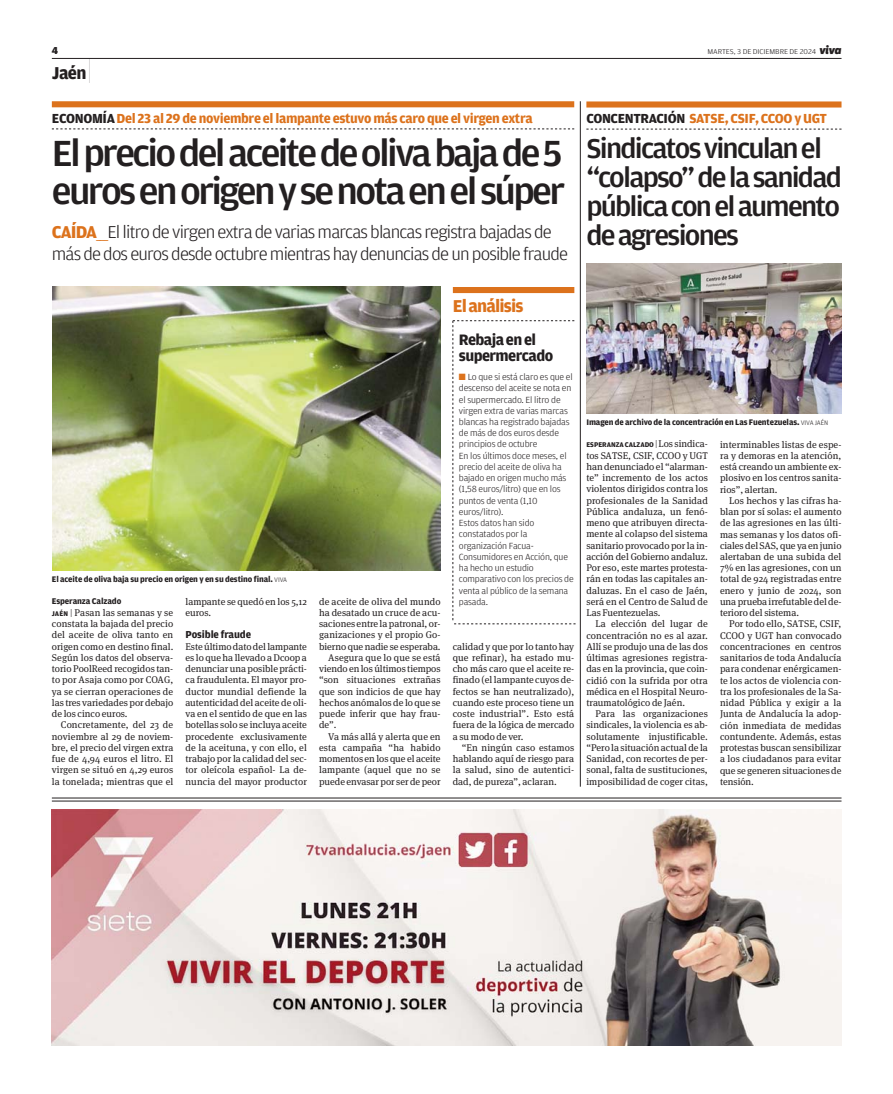
<style>
.page{position:relative;width:893px;height:1094px;background:#fff}
.page>*{position:absolute;margin:0;border:0;box-sizing:border-box;transform-origin:0 0}
.t1{font:500 38.55px/38.5px "Amplitude";letter-spacing:-.065em;color:#231f20;scale:1.05 1}
.t2{font:500 28.95px/29px "Amplitude";letter-spacing:-.06em;color:#231f20;scale:1.05 1}
.t3{font:300 18.15px/22.2px "Amplitude";letter-spacing:-.045em;color:#231f20;scale:1.05 1}
.t4{font:700 18.15px "Amplitude";letter-spacing:-.05em;color:#dc721c}
.t5{font:700 18.15px "Amplitude";color:#231f20}
.t6{font:700 16.05px/16px "Amplitude";letter-spacing:-.035em;color:#231f20}
.t7{font:700 13.95px "Amplitude";letter-spacing:-.025em;color:#dc721c}
.t8{font:700 10.65px "Amplitude";letter-spacing:-.015em;color:#231f20}
.t9{font:900 10.65px "Amplitude";color:#231f20}
.t10{font:9.75px/11.2px "Meta Serif OT";color:#231f20;text-align:justify}
.t11{font:300 9.45px/11.2px "Amplitude";letter-spacing:-.015em;color:#231f20;scale:1.05 1}
.t12{font:700 8.85px "Amplitude";letter-spacing:-.01em;color:#231f20}
.t13{font:700 8.55px "Amplitude";letter-spacing:-.015em;color:#231f20}
.t14{font:300 7.5px "Amplitude";letter-spacing:-.01em;color:#231f20;scale:1.1 1}
.t15{font:700 7.35px "Amplitude";letter-spacing:-.005em;color:#231f20}
.s1{font-family:"Apex New";font-weight:800;font-style:italic;font-size:11.85px}
.s2{font-family:"Apex New";font-weight:100;font-size:24.6px}
.s3{color:#231f20}
.s4{font-weight:700;color:#dc721c}
.s5{color:#dc721c}
.s6{font-weight:300;font-size:6.9px}
.s7{font-family:"Amplitude";font-weight:700;font-size:7.35px}
.s8{font-family:"Amplitude";font-weight:300}
.s9{font-weight:300;font-size:9.75px}
.s10{font-family:"Meta Serif OT";font-weight:400;font-size:9.75px}
</style>
<div class="page">
<hr style="left:52px;top:58px;width:789px;height:1px;background:#231f20">
<div style="left:52px;top:101px;width:522px;height:6px;background:#dc721c"></div>
<svg style="left:52px;top:129px;width:522px;height:1px"></svg>
<img style="left:52px;top:286px;width:389px;height:284px">
<hr style="left:580px;top:101px;width:1px;height:685px;background:#231f20">
<hr style="left:52px;top:797px;width:789px;height:1px;background:#231f20">
<hr style="left:52px;top:800px;width:789px;height:1px;background:#231f20">
<img style="left:52px;top:809px;width:789px;height:236px">
<div style="left:586px;top:101px;width:255px;height:6px;background:#dc721c"></div>
<svg style="left:586px;top:129px;width:255px;height:1px"></svg>
<img style="left:586px;top:263px;width:255px;height:151px">
<div style="left:453px;top:287px;width:121px;height:6px;background:#dc721c"></div>
<svg style="left:452px;top:320px;width:123px;height:304px"></svg>
<p class="t9" style="left:52px;top:44px;width:8px">4</p>
<p class="t14" style="left:742px;top:49px;width:91px">DE DICIEMBRE DE 2024 <span class="s1">viva</span></p>
<h3 class="t5" style="left:52px;top:66px;width:41px">Jaén <span class="s2">|</span></h3>
<h3 class="t7" style="left:52px;top:113px;width:482px"><span class="s3">ECONOMÍA</span>Del 23 al 29 de noviembre el lampante estuvo más caro que el virgen extra</h3>
<h3 class="t7" style="left:586px;top:113px;width:242px"><span class="s3">CONCENTRACIÓN</span> SATSE, CSIF, CCOO y UGT</h3>
<h1 class="t1" style="left:52px;top:136px;width:490px">El precio del aceite de oliva baja de 5 euros en origen y se nota en el súper</h1>
<h3 class="t3" style="left:52px;top:222px;width:493px"><span class="s4">CAÍDA</span><span class="s5">___</span>El litro de virgen extra de varias marcas blancas registra bajadas de más de dos euros desde octubre mientras hay denuncias de un posible fraude</h3>
<h2 class="t2" style="left:586px;top:136px;width:245px">Sindicatos vinculan el “colapso” de la sanidad pública con el aumento de agresiones</h2>
<h3 class="t4" style="left:453px;top:299px;width:72px">El análisis</h3>
<h3 class="t6" style="left:459px;top:332px;width:96px">Rebaja en el supermercado</h3>
<p class="t11" style="left:459px;top:372px;width:111px"><span class="s5">■</span> Lo que si está claro es que el descenso del aceite se nota en el supermercado. El litro de virgen extra de varias marcas blancas ha registrado bajadas de más de dos euros desde principios de octubre<br>En los últimos doce meses, el precio del aceite de oliva ha bajado en origen mucho más (1,58 euros/litro) que en los puntos de venta (1,10 euros/litro).<br>Estos datos han sido constatados por la organización Facua-<br>Consumidores en Acción, que ha hecho un estudio comparativo con los precios de venta al público de la semana pasada.</p>
<p class="t13" style="left:52px;top:576px;width:237px">El aceite de oliva baja su precio en origen y en su destino final. <span class="s6">VIVA</span></p>
<p class="t12" style="left:52px;top:597px;width:71px">Esperanza Calzado</p>
<p class="t10" style="left:52px;top:607px;width:123px"><span class="s7">JAÉN</span> <span class="s8">|</span> Pasan las semanas y se constata la bajada del precio del aceite de oliva tanto en origen como en destino final.<br>Según los datos del observa&shy;torio PoolReed recogidos tan&shy;to por Asaja como por COAG, ya se cierran operaciones de las tres variedades por debajo de los cinco euros.</p>
<p class="t10" style="left:52px;top:720px;width:123px;text-indent:9px">Concretamente, del 23 de noviembre al 29 de noviem&shy;bre, el precio del virgen extra fue de 4,94 euros el litro. El virgen se situó en 4,29 euros la tonelada; mientras que el</p>
<p class="t10" style="left:185px;top:596px;width:123px">lampante se quedó en los 5,12 euros.</p>
<p class="t8" style="left:185px;top:630px;width:67px">Posible fraude</p>
<p class="t10" style="left:185px;top:641px;width:123px">Este último dato del lampante es lo que ha llevado a Dcoop a denunciar una posible prácti&shy;ca fraudulenta. El mayor pro&shy;ductor mundial defiende la autenticidad del aceite de oli&shy;va en el sentido de que en las botellas solo se incluya aceite procedente exclusivamente de la aceituna, y con ello, el trabajo por la calidad del sec&shy;tor oleícola español- La de&shy;nuncia del mayor productor</p>
<p class="t10" style="left:453px;top:641px;width:123px">calidad y que por lo tanto hay que refinar), ha estado mu&shy;cho más caro que el aceite re&shy;finado (el lampante cuyos de&shy;fectos se han neutralizado), cuando este proceso tiene un coste industrial”. Esto está fuera de la lógica de mercado a su modo de ver.</p>
<p class="t10" style="left:319px;top:596px;width:123px">de aceite de oliva del mundo</p>
<p class="t10" style="left:319px;top:607px;width:123px">ha desatado un cruce de acu-</p>
<p class="t10" style="left:319px;top:618px;width:123px">saciones entre la patronal, or-</p>
<p class="t10" style="left:319px;top:630px;width:123px">ganizaciones y el propio Go-</p>
<p class="t10" style="left:319px;top:641px;width:123px">bierno que nadie se esperaba.</p>
<p class="t10" style="left:328px;top:652px;width:114px">Asegura que lo que se está</p>
<p class="t10" style="left:319px;top:663px;width:123px">viendo en los últimos tiempos</p>
<p class="t10" style="left:319px;top:675px;width:123px">“son situaciones extrañas</p>
<p class="t10" style="left:319px;top:686px;width:123px">que son indicios de que hay</p>
<p class="t10" style="left:319px;top:697px;width:123px">hechos anómalos de lo que se</p>
<p class="t10" style="left:319px;top:708px;width:123px">puede inferir que hay frau-</p>
<p class="t10" style="left:319px;top:720px;width:19px">de”.</p>
<p class="t10" style="left:328px;top:731px;width:114px">Va más allá y alerta que en</p>
<p class="t10" style="left:319px;top:742px;width:123px">esta campaña “ha habido</p>
<p class="t10" style="left:319px;top:753px;width:123px">momentos en los que el aceite</p>
<p class="t10" style="left:319px;top:764px;width:123px">lampante (aquel que no se</p>
<p class="t10" style="left:319px;top:776px;width:123px">puede envasar por ser de peor</p>
<p class="t10" style="left:453px;top:742px;width:123px;text-indent:9px">“En ningún caso estamos hablando aquí de riesgo para la salud, sino de autentici&shy;dad, de pureza”, aclaran.</p>
<p class="t13" style="left:586px;top:419px;width:243px">Imagen de archivo de la concentración en Las Fuentezuelas. <span class="s6">VIVA JAÉN</span></p>
<p class="t15" style="left:586px;top:442px;width:123px">ESPERANZA CALZADO <span class="s9">|</span> <span class="s10">Los sindica-</span></p>
<p class="t10" style="left:586px;top:450px;width:123px">tos SATSE, CSIF, CCOO y UGT han denunciado el “alarman&shy;te” incremento de los actos violentos dirigidos contra los profesionales de la Sanidad Pública andaluza, un fenó&shy;meno que atribuyen directa&shy;mente al colapso del sistema sanitario provocado por la in&shy;acción del Gobierno andaluz.<br>Por eso, este martes protesta&shy;rán en todas las capitales an&shy;daluzas. En el caso de Jaén, será en el Centro de Salud de Las Fuentezuelas.</p>
<p class="t10" style="left:586px;top:618px;width:123px;text-indent:9px">La elección del lugar de concentración no es al azar.<br>Allí se produjo una de las dos últimas agresiones registra&shy;das en la provincia, que coin&shy;cidió con la sufrida por otra médica en el Hospital Neuro&shy;traumatológico de Jaén.</p>
<p class="t10" style="left:586px;top:708px;width:123px;text-indent:9px">Para las organizaciones sindicales, la violencia es ab&shy;solutamente injustificable. “Pero la situación actual de la Sanidad, con recortes de per&shy;sonal, falta de sustituciones, imposibilidad de coger citas,</p>
<p class="t10" style="left:720px;top:439px;width:123px">interminables listas de espe&shy;ra y demoras en la atención, está creando un ambiente ex&shy;plosivo en los centros sanita&shy;rios”, alertan.</p>
<p class="t10" style="left:720px;top:495px;width:123px;text-indent:9px">Los hechos y las cifras ha&shy;blan por sí solas: el aumento de las agresiones en las últi&shy;mas semanas y los datos ofi&shy;ciales del SAS, que ya en junio alertaban de una subida del 7% en las agresiones, con un total de 924 registradas entre enero y junio de 2024, son una prueba irrefutable del de&shy;terioro del sistema.</p>
<p class="t10" style="left:720px;top:619px;width:123px;text-indent:9px">Por todo ello, SATSE, CSIF, CCOO y UGT han convocado concentraciones en centros sanitarios de toda Andalucía para condenar enérgicamen&shy;te los actos de violencia con&shy;tra los profesionales de la Sa&shy;nidad Pública y exigir a la Junta de Andalucía la adop&shy;ción inmediata de medidas contundente. Además, estas protestas buscan sensibilizar a los ciudadanos para evitar que se generen situaciones de tensión.</p>
</div>
